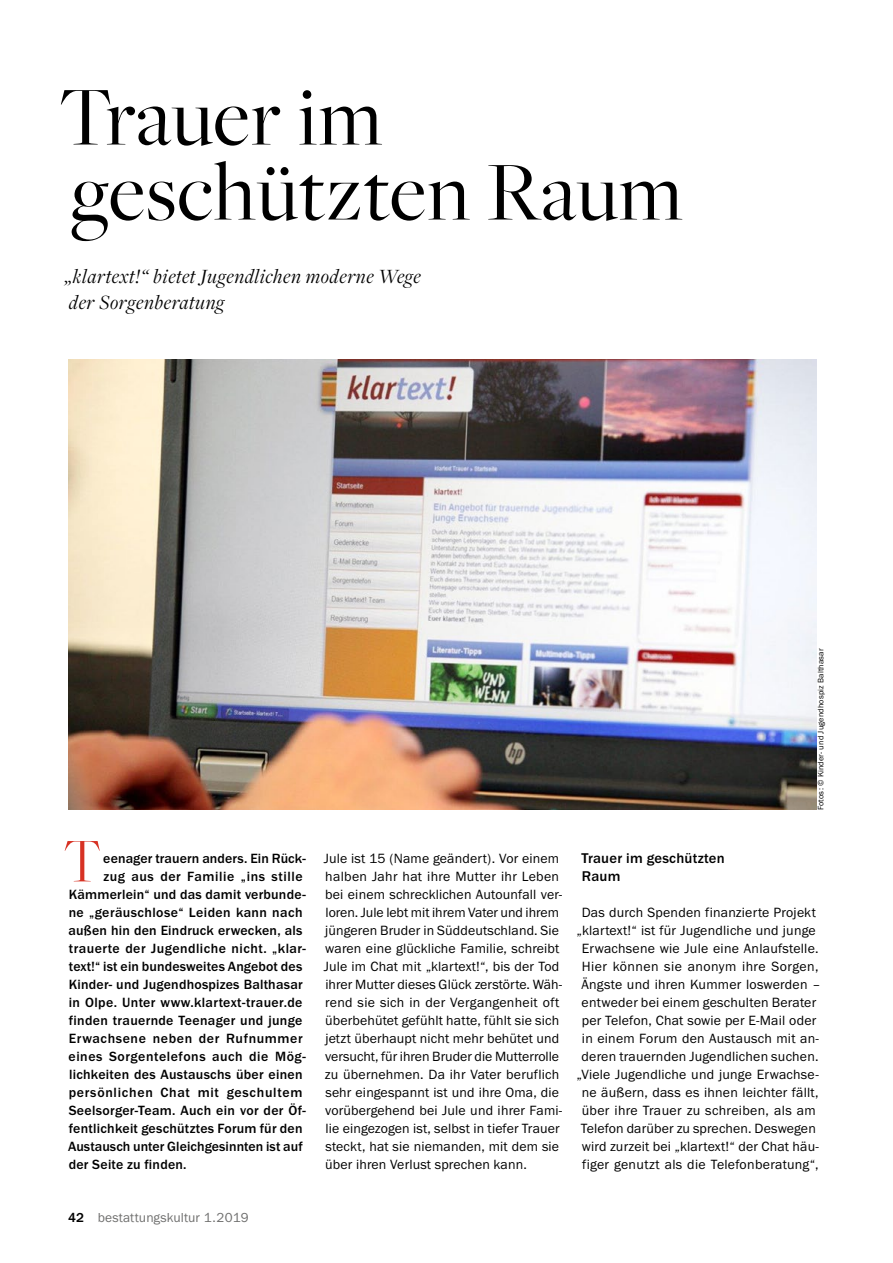
<style>
.page{position:relative;width:893px;height:1263px;background:#fff}
.page>*{position:absolute;margin:0;border:0;box-sizing:border-box;transform-origin:0 0}
.t1{font:87px/75px "Freight Big Pro";letter-spacing:.015em;color:#000}
.t2{font:300 64.65px "Freight Big Pro";color:#d73224}
.t3{font:italic 21px/25.5px "Freight Disp Pro";letter-spacing:.03em;color:#000}
.t4{font:500 14.7px/18px "Franklin Gothic URW";letter-spacing:.015em;color:#000}
.t5{font:13.8px/18px "Franklin Gothic URW Boo";letter-spacing:.015em;color:#000}
.t6{font:500 13.8px "Franklin Gothic URW";letter-spacing:.02em;color:#000}
.t7{font:500 13.8px "Franklin Gothic URW";letter-spacing:.04em;color:#000}
.t8{font:500 13.8px "Franklin Gothic URW";letter-spacing:.05em;color:#000}
.t9{font:500 13.8px "Franklin Gothic URW";letter-spacing:.045em;color:#000}
.t10{font:13.5px "Franklin Gothic URW Boo";letter-spacing:.01em;color:#6f6f6e}
.t11{font:8.25px "Franklin Gothic URW Boo";letter-spacing:.015em;color:#000}
.s1{font-family:"Franklin Gothic URW";font-weight:500;color:#000}
</style>
<div class="page">
<img style="left:68px;top:359px;width:748px;height:450px">
<h1 class="t1" style="left:58px;top:77px;width:626px">Trauer im geschützten Raum</h1>
<h3 class="t3" style="left:65px;top:263px;width:357px">„klartext!“ bietet Jugendlichen moderne Wege der Sorgenberatung</h3>
<p class="t11" style="left:815px;top:810px;width:163px;rotate:-90deg">Fotos: © Kinder- und Jugendhospiz Balthasar</p>
<h2 class="t2" style="left:63px;top:819px;width:41px">T</h2>
<p class="t6" style="left:103px;top:850px;width:204px">eenager trauern anders. Ein Rück-</p>
<p class="t7" style="left:103px;top:868px;width:201px">zug aus der Familie „ins stille</p>
<p class="t6" style="left:69px;top:886px;width:239px">Kämmerlein“ und das damit verbunde-</p>
<p class="t6" style="left:69px;top:904px;width:235px">ne „geräuschlose“ Leiden kann nach</p>
<p class="t6" style="left:69px;top:922px;width:235px">außen hin den Eindruck erwecken, als</p>
<p class="t6" style="left:69px;top:940px;width:238px">trauerte der Jugendliche nicht. „klar-</p>
<p class="t6" style="left:69px;top:958px;width:235px">text!“ ist ein bundesweites Angebot des</p>
<p class="t6" style="left:69px;top:976px;width:235px">Kinder- und Jugendhospizes Balthasar</p>
<p class="t6" style="left:69px;top:994px;width:235px">in Olpe. Unter www.klartext-trauer.de</p>
<p class="t6" style="left:69px;top:1012px;width:235px">finden trauernde Teenager und junge</p>
<p class="t9" style="left:69px;top:1030px;width:235px">Erwachsene neben der Rufnummer</p>
<p class="t7" style="left:69px;top:1048px;width:239px">eines Sorgentelefons auch die Mög-</p>
<p class="t6" style="left:69px;top:1066px;width:235px">lichkeiten des Austauschs über einen</p>
<p class="t8" style="left:69px;top:1084px;width:235px">persönlichen Chat mit geschultem</p>
<p class="t6" style="left:69px;top:1102px;width:239px">Seelsorger-Team. Auch ein vor der Öf-</p>
<p class="t6" style="left:69px;top:1120px;width:235px">fentlichkeit geschütztes Forum für den</p>
<p class="t6" style="left:68px;top:1138px;width:236px">Austausch unter Gleichgesinnten ist auf</p>
<p class="t6" style="left:69px;top:1156px;width:119px">der Seite zu finden.</p>
<p class="t10" style="left:68px;top:1209px;width:182px"><span class="s1">42</span> bestattungskultur 1.2019</p>
<p class="t5" style="left:324px;top:849px;width:240px">Jule ist 15 (Name geändert). Vor einem halben Jahr hat ihre Mutter ihr Leben bei einem schrecklichen Autounfall ver&shy;loren. Jule lebt mit ihrem Vater und ihrem jüngeren Bruder in Süddeutschland. Sie waren eine glückliche Familie, schreibt Jule im Chat mit „klartext!“, bis der Tod ihrer Mutter dieses Glück zerstörte. Wäh&shy;rend sie sich in der Vergangenheit oft überbehütet gefühlt hatte, fühlt sie sich jetzt überhaupt nicht mehr behütet und versucht, für ihren Bruder die Mutterrolle zu übernehmen. Da ihr Vater beruflich sehr eingespannt ist und ihre Oma, die vorübergehend bei Jule und ihrer Fami&shy;lie eingezogen ist, selbst in tiefer Trauer steckt, hat sie niemanden, mit dem sie über ihren Verlust sprechen kann.</p>
<p class="t4" style="left:581px;top:849px;width:145px">Trauer im geschützten<br>Raum</p>
<p class="t5" style="left:576px;top:903px;width:246px;text-align:center">Das durch Spenden finanzierte Projekt „klartext!“ ist für Jugendliche und junge Erwachsene wie Jule eine Anlaufstelle.<br>Hier können sie anonym ihre Sorgen, Ängste und ihren Kummer loswerden – entweder bei einem geschulten Berater per Telefon, Chat sowie per E-Mail oder in einem Forum den Austausch mit an&shy;deren trauernden Jugendlichen suchen. „Viele Jugendliche und junge Erwachse&shy;ne äußern, dass es ihnen leichter fällt, über ihre Trauer zu schreiben, als am Telefon darüber zu sprechen. Deswegen wird zurzeit bei „klartext!“ der Chat häu&shy;figer genutzt als die Telefonberatung“,</p>
</div>
